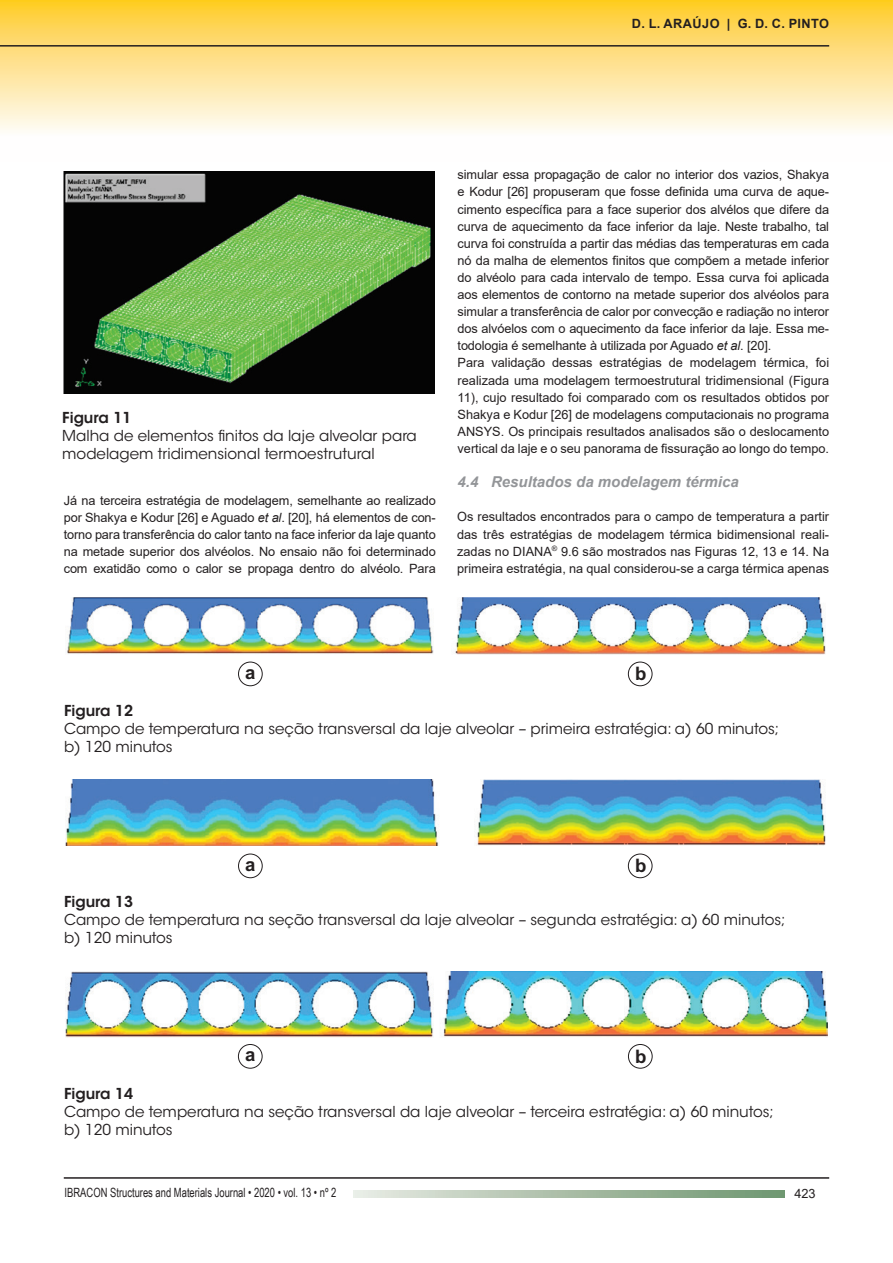
<style>
.page{position:relative;width:893px;height:1263px;background:#fff}
.page>*{position:absolute;margin:0;border:0;box-sizing:border-box;transform-origin:0 0}
.t1{font:700 18.6px "Arial";color:#231f20}
.t2{font:15px/18px "ITC Avant Garde Std";color:#231f20}
.t3{font:600 15px "ITC Avant Garde Std";color:#231f20}
.t4{font:italic 700 15px "Arial";color:#939598}
.t5{font:12.75px/17.1px "Arial";letter-spacing:-.01em;color:#231f20;text-align:justify}
.t6{font:12.75px "Arial Narrow";color:#231f20;scale:.9 1}
.t7{font:700 12.75px "Arial";letter-spacing:.035em;color:#231f20}
.s1{font-style:italic}
</style>
<div class="page">
<svg style="left:0;top:0;width:893px;height:131px"></svg>
<hr style="left:64px;top:1177px;width:765px;height:2px;background:#231f20">
<hr style="left:0;top:45px;width:829px;height:2px;background:#231f20">
<svg style="left:354px;top:1190px;width:430px;height:8px"></svg>
<img style="left:64px;top:172px;width:371px;height:222px">
<div style="left:238px;top:662px;width:25px;height:24px;border:1px solid #231f20;border-radius:50%"></div>
<div style="left:628px;top:662px;width:24px;height:24px;border:1px solid #231f20;border-radius:50%"></div>
<img style="left:67px;top:597px;width:759px;height:58px">
<div style="left:238px;top:854px;width:25px;height:24px;border:1px solid #231f20;border-radius:50%"></div>
<div style="left:628px;top:854px;width:24px;height:24px;border:1px solid #231f20;border-radius:50%"></div>
<img style="left:66px;top:780px;width:760px;height:66px">
<div style="left:238px;top:1044px;width:25px;height:25px;border:1px solid #231f20;border-radius:50%"></div>
<div style="left:628px;top:1044px;width:25px;height:25px;border:1px solid #231f20;border-radius:50%"></div>
<img style="left:66px;top:972px;width:762px;height:66px">
<p class="t7" style="left:632px;top:15px;width:199px">D. L. ARAÚJO | G. D. C. PINTO</p>
<p class="t3" style="left:62px;top:408px;width:71px">Figura 11</p>
<p class="t2" style="left:62px;top:427px;width:356px">Malha de elementos finitos da laje alveolar para modelagem tridimensional termoestrutural</p>
<p class="t5" style="left:64px;top:492px;width:374px">Já na terceira estratégia de modelagem, semelhante ao realizado por Shakya e Kodur [26] e Aguado <span class="s1">et al</span>. [20], há elementos de con&shy;torno para transferência do calor tanto na face inferior da laje quanto na metade superior dos alvéolos. No ensaio não foi determinado com exatidão como o calor se propaga dentro do alvéolo. Para</p>
<p class="t5" style="left:458px;top:166px;width:373px;text-align:left">simular essa propagação de calor no interior dos vazios, Shakya e Kodur [26] propuseram que fosse definida uma curva de aque&shy;cimento específica para a face superior dos alvélos que difere da curva de aquecimento da face inferior da laje. Neste trabalho, tal curva foi construída a partir das médias das temperaturas em cada nó da malha de elementos finitos que compõem a metade inferior do alvéolo para cada intervalo de tempo. Essa curva foi aplicada aos elementos de contorno na metade superior dos alvéolos para simular a transferência de calor por convecção e radiação no interor dos alvóelos com o aquecimento da face inferior da laje. Essa me&shy;todologia é semelhante à utilizada por Aguado <span class="s1">et al</span>. [20].<br>Para validação dessas estratégias de modelagem térmica, foi realizada uma modelagem termoestrutural tridimensional (Figura 11), cujo resultado foi comparado com os resultados obtidos por Shakya e Kodur [26] de modelagens computacionais no programa ANSYS. Os principais resultados analisados são o deslocamento vertical da laje e o seu panorama de fissuração ao longo do tempo.</p>
<p class="t4" style="left:458px;top:472px;width:283px">4.4 Resultados da modelagem térmica</p>
<p class="t5" style="left:457px;top:508px;width:374px">Os resultados encontrados para o campo de temperatura a partir das três estratégias de modelagem térmica bidimensional reali&shy;zadas no DIANA<sup>®</sup> 9.6 são mostrados nas Figuras 12, 13 e 14. Na primeira estratégia, na qual considerou-se a carga térmica apenas</p>
<h1 class="t1" style="left:245px;top:659px;width:12px">a</h1>
<h1 class="t1" style="left:635px;top:661px;width:13px">b</h1>
<p class="t3" style="left:64px;top:701px;width:71px">Figura 12</p>
<p class="t2" style="left:64px;top:720px;width:717px">Campo de temperatura na seção transversal da laje alveolar – primeira estratégia: a) 60 minutos; b) 120 minutos</p>
<h1 class="t1" style="left:245px;top:851px;width:12px">a</h1>
<h1 class="t1" style="left:635px;top:853px;width:13px">b</h1>
<p class="t3" style="left:64px;top:892px;width:71px">Figura 13</p>
<p class="t2" style="left:64px;top:911px;width:723px">Campo de temperatura na seção transversal da laje alveolar – segunda estratégia: a) 60 minutos; b) 120 minutos</p>
<h1 class="t1" style="left:245px;top:1041px;width:12px">a</h1>
<h1 class="t1" style="left:635px;top:1043px;width:13px">b</h1>
<p class="t3" style="left:64px;top:1084px;width:71px">Figura 14</p>
<p class="t2" style="left:64px;top:1103px;width:711px">Campo de temperatura na seção transversal da laje alveolar – terceira estratégia: a) 60 minutos; b) 120 minutos</p>
<p class="t6" style="left:65px;top:1183px;width:303px">IBRACON Structures and Materials Journal • 2020 • vol. 13 • nº 2</p>
<p class="t5" style="left:794px;top:1185px;width:23px">423</p>
</div>
